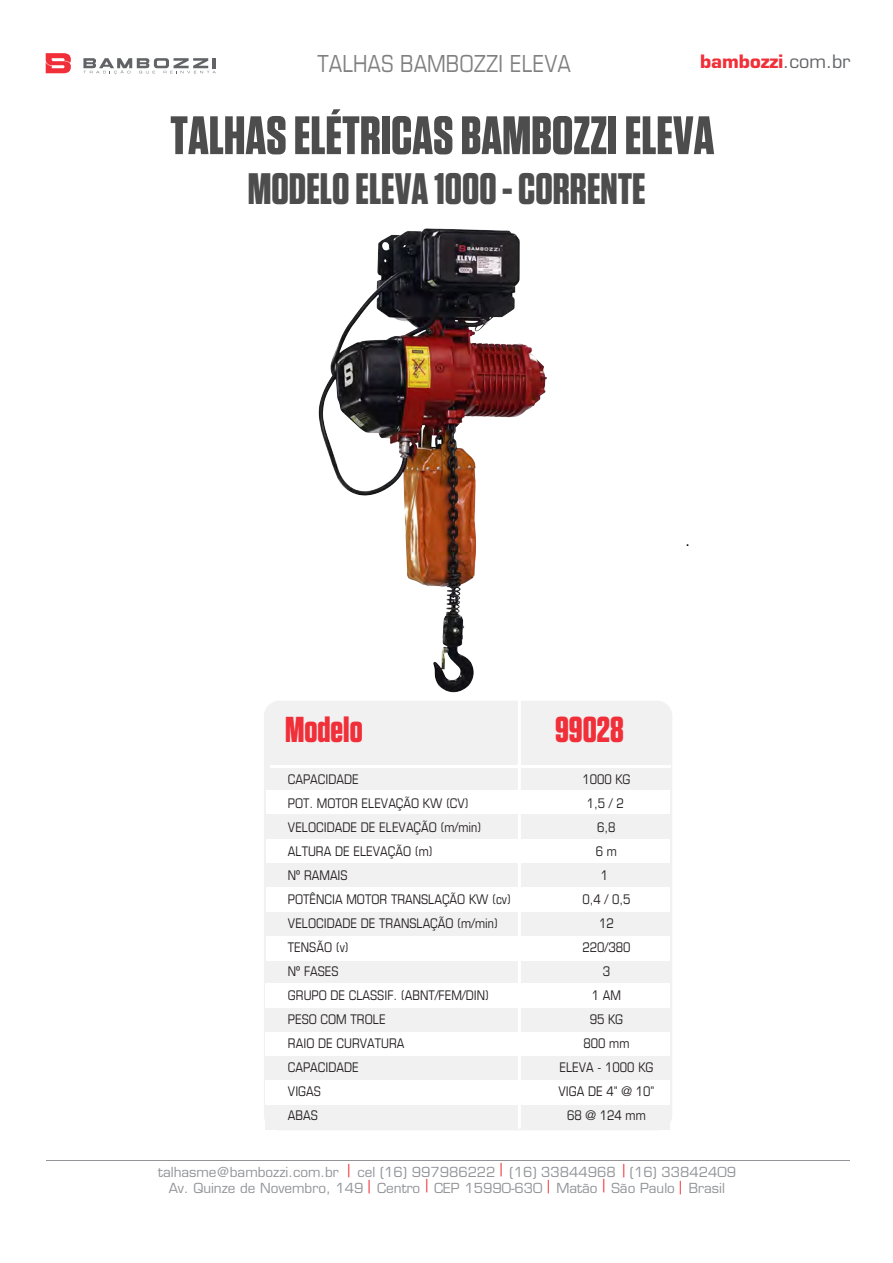
<style>
.page{position:relative;width:893px;height:1263px;background:#fff}
.page>*{position:absolute;margin:0;border:0;box-sizing:border-box;transform-origin:0 0}
.t1{font:700 54px "Tungsten";color:#4d4d4d}
.t2{font:700 43.95px "Tungsten";color:#4d4d4d}
.t3{font:700 36px "Tungsten";color:#f02f39}
.t4{font:condensed 23.55px "Eurostile LT Std";color:#808080}
.t5{font:700 18px "Eurostile LT Std";color:#f02f39}
.t6{font:16.5px "Eurostile LT Std";color:#000}
.t7{font:13.5px/16px "Eurostile LT Std";color:#929497}
.t8{font:13.5px "Eurostile LT Std";color:#f02f39}
.t9{font:condensed 13.2px/24px "Eurostile LT Std";color:#231f20}
.s1{font-weight:400;color:#626366}
</style>
<div class="page">
<svg style="left:83px;top:58px;width:133px;height:16px"></svg>
<svg style="left:46px;top:53px;width:25px;height:20px"></svg>
<hr style="left:46px;top:1160px;width:804px;height:1px;background:#929497">
<div style="left:264px;top:701px;width:408px;height:429px;background:#f1f1f2;border-radius:15px"></div>
<div style="left:266px;top:790px;width:403px;height:25px;background:#fff"></div>
<div style="left:266px;top:839px;width:403px;height:24px;background:#fff"></div>
<div style="left:266px;top:887px;width:403px;height:25px;background:#fff"></div>
<div style="left:266px;top:936px;width:403px;height:24px;background:#fff"></div>
<div style="left:266px;top:1032px;width:404px;height:24px;background:#fff"></div>
<div style="left:266px;top:1080px;width:404px;height:25px;background:#fff"></div>
<div style="left:266px;top:984px;width:404px;height:24px;background:#fff"></div>
<div style="left:266px;top:1105px;width:404px;height:24px;background:#f1f1f2"></div>
<hr style="left:270px;top:766px;width:400px;height:2px;background:#fff">
<hr style="left:518px;top:700px;width:3px;height:429px;background:#fff">
<img style="left:318px;top:228px;width:229px;height:465px">
<h3 class="t4" style="left:318px;top:50px;width:255px">TALHAS BAMBOZZI ELEVA</h3>
<h3 class="t5" style="left:700px;top:50px;width:152px">bambozzi<span class="s1">.com.br</span></h3>
<h1 class="t1" style="left:170px;top:106px;width:546px">TALHAS ELÉTRICAS BAMBOZZI ELEVA</h1>
<h2 class="t2" style="left:248px;top:165px;width:399px">MODELO ELEVA 1000 - CORRENTE</h2>
<p class="t6" style="left:685px;top:530px;width:7px">.</p>
<h3 class="t3" style="left:285px;top:710px;width:79px">Modelo</h3>
<h3 class="t3" style="left:555px;top:710px;width:70px">99028</h3>
<p class="t9" style="left:288px;top:767px;width:225px">CAPACIDADE<br>POT. MOTOR ELEVAÇÃO KW (CV)<br>VELOCIDADE DE ELEVAÇÃO (m/min)<br>ALTURA DE ELEVAÇÃO (m)<br>Nº RAMAIS<br>POTÊNCIA MOTOR TRANSLAÇÃO KW (cv)<br>VELOCIDADE DE TRANSLAÇÃO (m/min)<br>TENSÃO (v)<br>Nº FASES<br>GRUPO DE CLASSIF. (ABNT/FEM/DIN)<br>PESO COM TROLE<br>RAIO DE CURVATURA<br>CAPACIDADE<br>VIGAS<br>ABAS</p>
<p class="t9" style="left:559px;top:767px;width:97px;text-align:center">1000 KG<br>1,5 / 2<br>6,8<br>6 m<br>1<br>0,4 / 0,5<br>12<br>220/380<br>3<br>1 AM<br>95 KG<br>800 mm<br>ELEVA - 1000 KG<br>VIGA DE 4” @ 10”<br>68 @ 124 mm</p>
<p class="t8" style="left:347px;top:1161px;width:5px">|</p>
<p class="t8" style="left:500px;top:1160px;width:5px">|</p>
<p class="t8" style="left:622px;top:1161px;width:5px">|</p>
<p class="t8" style="left:368px;top:1176px;width:5px">|</p>
<p class="t8" style="left:425px;top:1176px;width:5px">|</p>
<p class="t8" style="left:547px;top:1177px;width:5px">|</p>
<p class="t8" style="left:602px;top:1176px;width:5px">|</p>
<p class="t8" style="left:679px;top:1178px;width:5px">|</p>
<p class="t7" style="left:158px;top:1164px;width:182px">talhasme@bambozzi.com.br</p>
<p class="t7" style="left:169px;top:1164px;width:569px;text-indent:189px">cel (16) 997986222 (16) 33844968 (16) 33842409<br>Av. Quinze de Novembro, 149 Centro CEP 15990-630 Matão São Paulo Brasil</p>
</div>
